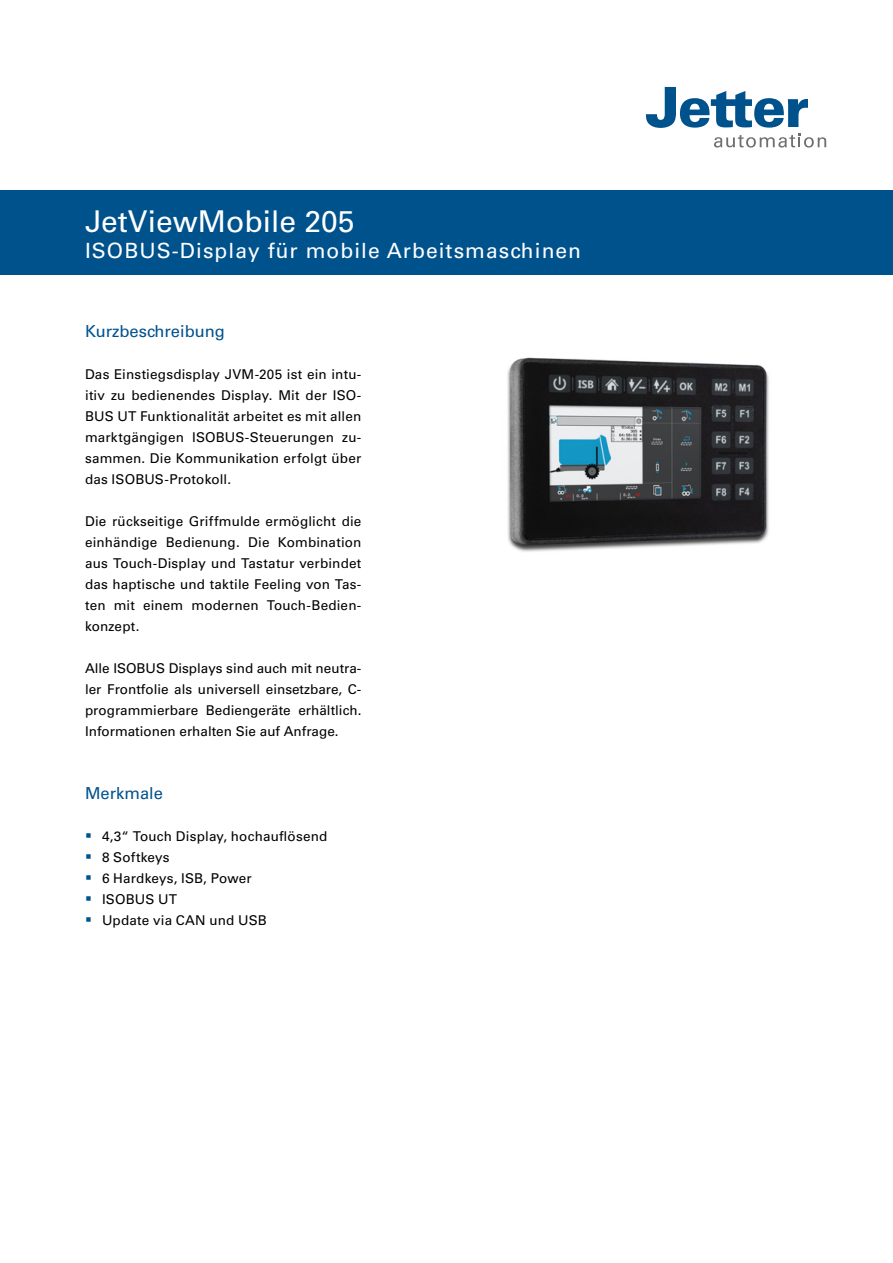
<style>
.page{position:relative;width:893px;height:1263px;background:#fff}
.page>*{position:absolute;margin:0;border:0;box-sizing:border-box;transform-origin:0 0}
.t1{font:30px "Univers LT Std";color:#fff}
.t2{font:21px "Univers LT Std";letter-spacing:.05em;color:#fff}
.t3{font:16.5px "Univers LT Std";color:#00528d}
.t4{font:13.5px/21px "Univers LT Std";letter-spacing:.01em;color:#000;text-align:justify}
</style>
<div class="page">
<svg style="left:646px;top:87px;width:180px;height:61px"></svg>
<div style="left:0;top:190px;width:893px;height:84px;background:#00528d"></div>
<img style="left:507px;top:357px;width:262px;height:195px">
<h1 class="t1" style="left:85px;top:204px;width:271px">JetViewMobile 205</h1>
<h2 class="t2" style="left:85px;top:238px;width:498px">ISOBUS-Display für mobile Arbeitsmaschinen</h2>
<p class="t3" style="left:85px;top:321px;width:142px">Kurzbeschreibung</p>
<p class="t4" style="left:85px;top:364px;width:278px">Das Einstiegsdisplay JVM-205 ist ein intu&shy;itiv zu bedienendes Display. Mit der ISO-BUS UT Funktionalität arbeitet es mit allen marktgängigen ISOBUS-Steuerungen zu&shy;sammen. Die Kommunikation erfolgt über das ISOBUS-Protokoll.</p>
<p class="t4" style="left:85px;top:511px;width:278px">Die rückseitige Griffmulde ermöglicht die einhändige Bedienung. Die Kombination aus Touch-Display und Tastatur verbindet das haptische und taktile Feeling von Tas&shy;ten mit einem modernen Touch-Bedien&shy;konzept.</p>
<p class="t4" style="left:85px;top:658px;width:278px">Alle ISOBUS Displays sind auch mit neutra&shy;ler Frontfolie als universell einsetzbare, C&shy;programmierbare Bediengeräte erhältlich.<br>Informationen erhalten Sie auf Anfrage.</p>
<p class="t3" style="left:85px;top:783px;width:79px">Merkmale</p>
<p class="t4" style="left:102px;top:826px;width:227px;text-align:left">4,3“ Touch Display, hochauflösend<br>8 Softkeys<br>6 Hardkeys, ISB, Power<br>ISOBUS UT<br>Update via CAN und USB</p>
</div>
